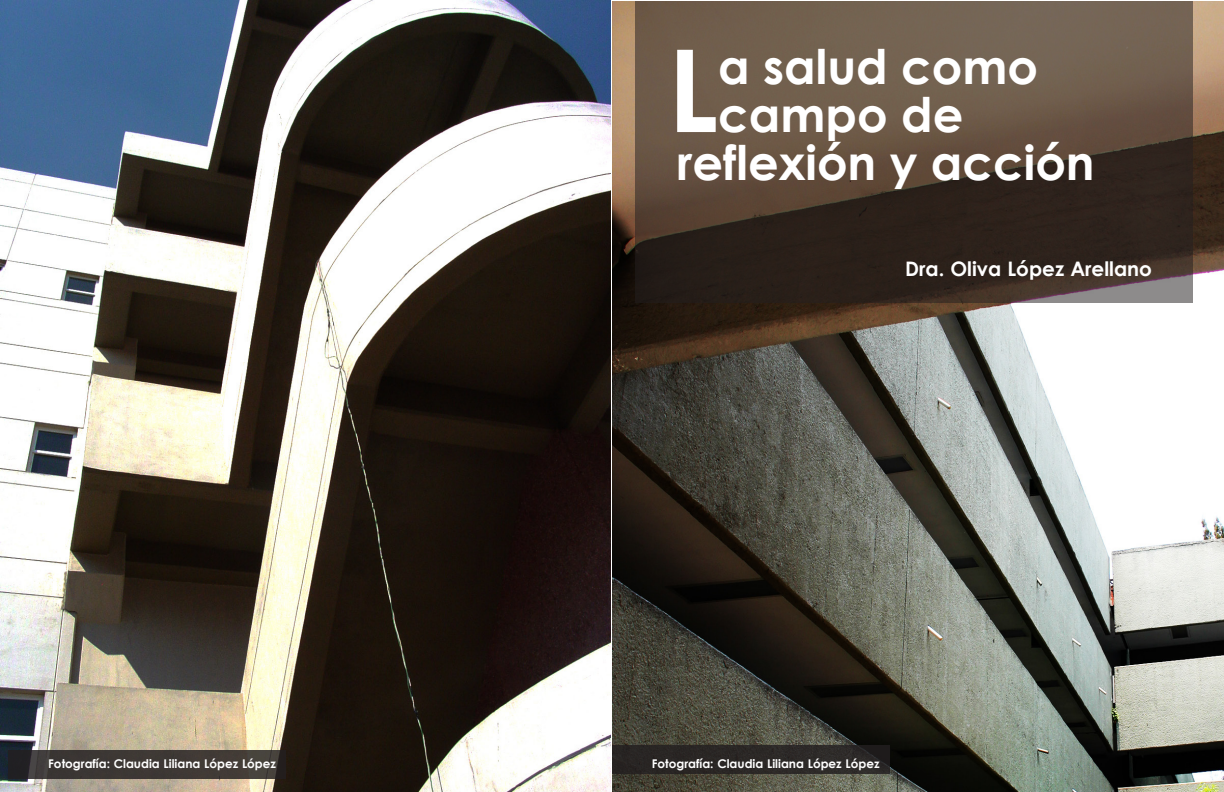
<style>
.page{position:relative;width:1224px;height:792px;background:#fff}
.page>*{position:absolute;margin:0;border:0;box-sizing:border-box;transform-origin:0 0}
.tituloarticulos{font:700 114.5px "Century Gothic";color:#fff}
.tituloarticulos-2{font:700 47.9px "Century Gothic";color:#fff}
.autor{font:700 20px "Century Gothic";color:#fff}
.autor_foto_principal{font:700 12px "Century Gothic";color:#fff}
</style>
<div class="page">
<img style="left:613px;top:2px;width:610px;height:790px">
<div style="left:612px;top:745px;width:277px;height:28px;background:#2a2725"></div>
<svg style="left:635px;top:1px;width:557px;height:301px;background:#554639"></svg>
<img style="left:0;top:0;width:610px;height:792px">
<svg style="left:9px;top:751px;width:277px;height:28px;background:#3c3734"></svg>
<p class="autor_foto_principal" style="left:48px;top:755px;width:229px">Fotografía: Claudia Liliana López López</p>
<p class="tituloarticulos" style="left:668px;top:4px;width:52px">L</p>
<p class="tituloarticulos-2" style="left:718px;top:30px;width:321px">a salud como</p>
<p class="tituloarticulos-2" style="left:718px;top:78px;width:247px">campo de</p>
<p class="tituloarticulos-2" style="left:677px;top:126px;width:419px">reflexión y acción</p>
<p class="autor" style="left:905px;top:254px;width:248px">Dra. Oliva López Arellano</p>
<p class="autor_foto_principal" style="left:652px;top:755px;width:229px">Fotografía: Claudia Liliana López López</p>
</div>
